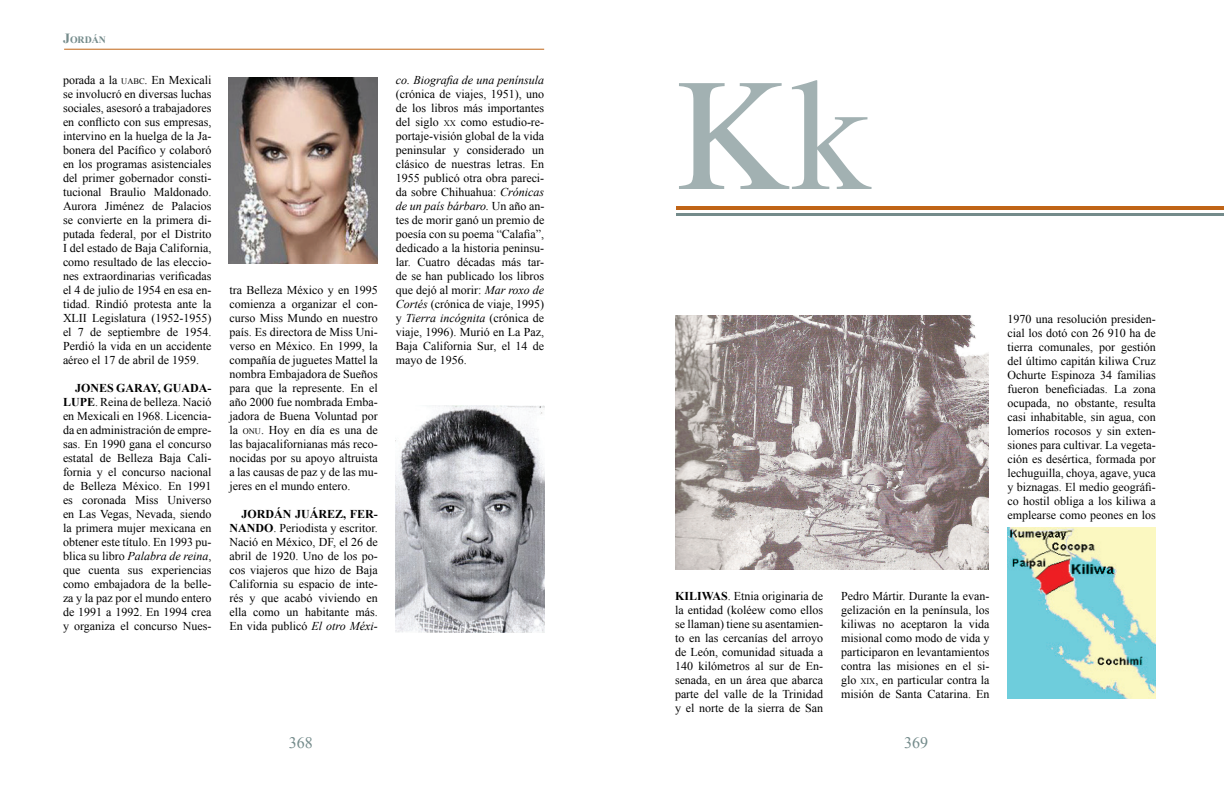
<style>
.page{position:relative;width:1224px;height:792px;background:#fff}
.page>*{position:absolute;margin:0;border:0;box-sizing:border-box;transform-origin:0 0}
.t1{font:160px "Times";color:#a2b1b2}
.t2{font:16px "Times New Roman";color:#748b8b}
.t3{font:12px/14px "Times New Roman";color:#000;text-align:justify}
.t4{font:italic 12px "Times New Roman";color:#000}
.t5{font:700 9.8px "Times New Roman";color:#748b8b}
.s1{font-size:14px}
.s2{font-size:8.4px}
.s3{font-style:inherit}
.s4{font-weight:700}
.s5{font-style:italic}
</style>
<div class="page">
<hr style="left:64px;top:49px;width:480px;height:1px;background:#c06416">
<hr style="left:676px;top:207px;width:548px;height:3px;background:#c06416">
<hr style="left:676px;top:214px;width:548px;height:2px;background:#748b8b">
<img style="left:675px;top:315px;width:314px;height:255px">
<img style="left:229px;top:78px;width:148px;height:186px">
<img style="left:396px;top:406px;width:148px;height:227px">
<img style="left:1008px;top:528px;width:148px;height:171px">
<p class="t5" style="left:63px;top:33px;width:44px"><span class="s1">J</span>ORDÁN</p>
<p class="t3" style="left:63px;top:73px;width:150px">porada a la <span class="s2">UABC</span><span class="s3">.</span> En Mexicali se involucró en diversas luchas sociales, asesoró a trabajadores en conflicto con sus empresas, intervino en la huelga de la Ja&shy;bonera del Pacífico y colaboró en los programas asistenciales del primer gobernador consti&shy;tucional Braulio Maldonado.<br>Aurora Jiménez de Palacios se convierte en la primera di&shy;putada federal, por el Distrito I del estado de Baja California, como resultado de las eleccio&shy;nes extraordinarias verificadas el 4 de julio de 1954 en esa en&shy;tidad. Rindió protesta ante la xlii</p>
<p class="t3" style="left:63px;top:311px;width:150px;text-indent:29px">Legislatura (1952-1955) el 7 de septiembre de 1954.<br>Perdió la vida en un accidente aéreo el 17 de abril de 1959.</p>
<p class="t3" style="left:63px;top:381px;width:150px;text-indent:12px"><span class="s4">JONES GARAY, GUADA-LUPE</span>. Reina de belleza. Nació en Mexicali en 1968. Licencia&shy;da en administración de empre&shy;sas. En 1990 gana el concurso estatal de Belleza Baja Cali&shy;fornia y el concurso nacional de Belleza México. En 1991 es coronada Miss Universo en Las Vegas, Nevada, siendo la primera mujer mexicana en obtener este título. En 1993 pu&shy;blica su libro <span class="s5">Palabra de reina</span>, que cuenta sus experiencias como embajadora de la belle&shy;za y la paz por el mundo entero de 1991 a 1992. En 1994 crea y organiza el concurso Nues-</p>
<p class="t3" style="left:229px;top:283px;width:150px">tra Belleza México y en 1995 comienza a organizar el con&shy;curso Miss Mundo en nuestro país. Es directora de Miss Uni&shy;verso en México. En 1999, la compañía de juguetes Mattel la nombra Embajadora de Sueños para que la represente. En el año 2000 fue nombrada Emba&shy;jadora de Buena Voluntad por la <span class="s2">ONU</span>. Hoy en día es una de las bajacalifornianas más reco&shy;nocidas por su apoyo altruista a las causas de paz y de las mu&shy;jeres en el mundo entero.</p>
<p class="t3" style="left:229px;top:507px;width:150px;text-indent:12px"><span class="s4">JORDÁN JUÁREZ, FER-NANDO</span>. Periodista y escritor.<br>Nació en México, DF, el 26 de abril de 1920. Uno de los po&shy;cos viajeros que hizo de Baja California su espacio de inte&shy;rés y que acabó viviendo en ella como un habitante más.<br>En vida publicó <span class="s5">El otro Méxi-</span></p>
<p class="t4" style="left:396px;top:72px;width:150px">co. Biografia de una península</p>
<p class="t3" style="left:396px;top:87px;width:150px">(crónica de viajes, 1951), uno de los libros más importantes del siglo <span class="s2">XX</span> como estudio-re&shy;portaje-visión global de la vida peninsular y considerado un clásico de nuestras letras. En 1955 publicó otra obra pareci&shy;da sobre Chihuahua: <span class="s5">Crónicas de un país bárbaro.</span> Un año an&shy;tes de morir ganó un premio de poesía con su poema “Calafia”, dedicado a la historia peninsu&shy;lar. Cuatro décadas más tar&shy;de se han publicado los libros que dejó al morir: <span class="s5">Mar roxo de Cortés</span> (crónica de viaje, 1995) y <span class="s5">Tierra incógnita</span> (crónica de viaje, 1996). Murió en La Paz, Baja California Sur, el 14 de mayo de 1956.</p>
<h1 class="t1" style="left:676px;top:-14px;width:197px">Kk</h1>
<p class="t3" style="left:675px;top:589px;width:150px"><span class="s4">KILIWAS</span>. Etnia originaria de la entidad (koléew como ellos se llaman) tiene su asentamien&shy;to en las cercanías del arroyo de León, comunidad situada a 140 kilómetros al sur de En&shy;senada, en un área que abarca parte del valle de la Trinidad y el norte de la sierra de San</p>
<p class="t3" style="left:841px;top:589px;width:150px">Pedro Mártir. Durante la evan&shy;gelización en la península, los kiliwas no aceptaron la vida misional como modo de vida y participaron en levantamientos contra las misiones en el si&shy;glo <span class="s2">XIX</span><span class="s3">,</span> en particular contra la misión de Santa Catarina. En</p>
<h2 class="t2" style="left:289px;top:732px;width:25px">368</h2>
<h2 class="t2" style="left:904px;top:732px;width:25px">369</h2>
<p class="t3" style="left:1008px;top:312px;width:150px">1970 una resolución presiden&shy;cial los dotó con 26 910 ha de tierra comunales, por gestión del último capitán kiliwa Cruz Ochurte Espinoza 34 familias fueron beneficiadas. La zona ocupada, no obstante, resulta casi inhabitable, sin agua, con lomeríos rocosos y sin exten&shy;siones para cultivar. La vegeta&shy;ción es desértica, formada por lechuguilla, choya, agave, yuca y biznagas. El medio geográfi&shy;co hostil obliga a los kiliwa a emplearse como peones en los</p>
</div>
